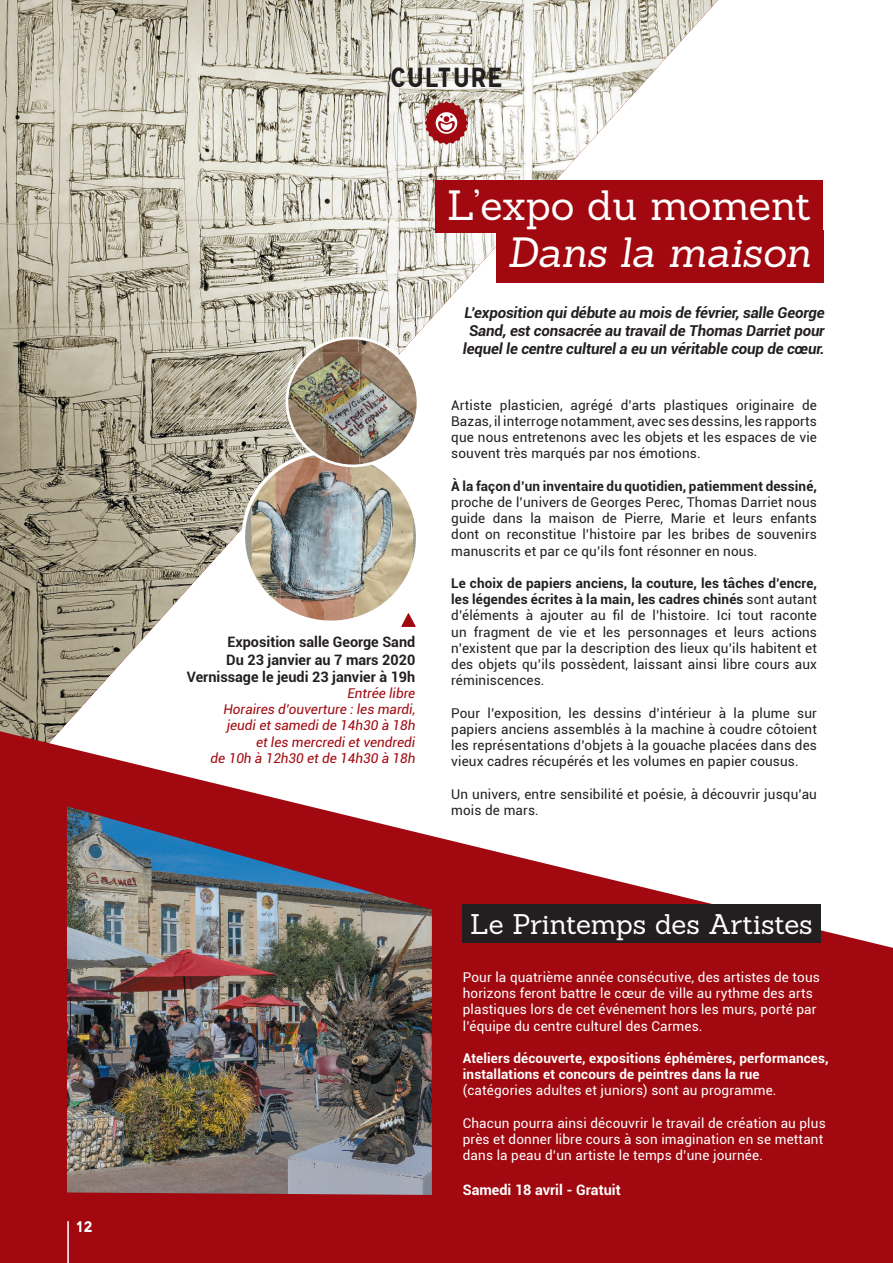
<style>
.page{position:relative;width:893px;height:1263px;background:#fff}
.page>*{position:absolute;margin:0;border:0;box-sizing:border-box;transform-origin:0 0}
.t1{font:41.25px "Sanchez";letter-spacing:-.005em;color:#fff}
.t2{font:italic 41.25px "Sanchez";letter-spacing:-.005em;color:#fff}
.t3{font:27.75px "Sanchez";color:#fff}
.t4{font:27px "Caracteres L1";letter-spacing:.1em;color:#231f20}
.t5{font:italic 700 15px/18px "Roboto";letter-spacing:-.01em;color:#231f20;text-align:center}
.t6{font:15px "Caracteres L1";color:#fff}
.t7{font:700 14.4px/17.2px "Roboto";color:#231f20;text-align:right}
.t8{font:700 14.4px "Roboto";color:#fff}
.t9{font:13.5px/16.2px "Roboto";letter-spacing:.01em;color:#231f20;text-align:justify}
.t10{font:13.5px/16.2px "Roboto";letter-spacing:.01em;color:#fff}
.t11{font:italic 13.5px/16.2px "Roboto";color:#a1080f;text-align:right}
.t12{font:700 13.5px/16.2px "Roboto";letter-spacing:.01em;color:#fff}
.t13{font:700 13.5px "Roboto";letter-spacing:.01em;color:#231f20}
.s1{font-weight:700}
</style>
<div class="page">
<img style="left:0;top:0;width:718px;height:731px">
<div style="left:436px;top:180px;width:387px;height:52px;background:#a1080f"></div>
<div style="left:496px;top:230px;width:327px;height:53px;background:#a1080f"></div>
<svg style="left:0;top:731px;width:893px;height:532px;fill:#a1080f"></svg>
<svg style="left:425px;top:101px;width:43px;height:44px;background:#ba6061"></svg>
<img style="left:67px;top:806px;width:365px;height:389px">
<div style="left:463px;top:905px;width:358px;height:38px;background:#231f20"></div>
<img style="left:234px;top:331px;width:193px;height:296px">
<hr style="left:68px;top:1221px;width:1px;height:42px;background:#fff">
<p class="t6" style="left:75px;top:1218px;width:19px">12</p>
<h3 class="t4" style="left:391px;top:63px;width:113px">CULTURE</h3>
<h1 class="t1" style="left:447px;top:179px;width:366px">L’expo du moment</h1>
<h1 class="t2" style="left:508px;top:225px;width:305px">Dans la maison</h1>
<p class="t7" style="left:187px;top:633px;width:230px">Exposition salle George Sand<br>Du 23 janvier au 7 mars 2020<br>Vernissage le jeudi 23 janvier à 19h</p>
<p class="t11" style="left:211px;top:684px;width:206px">Entrée libre<br>Horaires d’ouverture : les mardi, jeudi et samedi de 14h30 à 18h<br>et les mercredi et vendredi<br>de 10h à 12h30 et de 14h30 à 18h</p>
<p class="t5" style="left:463px;top:303px;width:363px">L’exposition qui débute au mois de février, salle George<br>Sand, est consacrée au travail de Thomas Darriet pour lequel le centre culturel a eu un véritable coup de cœur.</p>
<p class="t9" style="left:451px;top:396px;width:367px">Artiste plasticien, agrégé d’arts plastiques originaire de Bazas, il interroge notamment, avec ses dessins, les rapports que nous entretenons avec les objets et les espaces de vie souvent très marqués par nos émotions.</p>
<p class="t13" style="left:451px;top:476px;width:367px">À la façon d’un inventaire du quotidien, patiemment dessiné,</p>
<p class="t9" style="left:451px;top:494px;width:367px">proche de l’univers de Georges Perec, Thomas Darriet nous guide dans la maison de Pierre, Marie et leurs enfants dont on reconstitue l’histoire par les bribes de souvenirs manuscrits et par ce qu’ils font résonner en nous.</p>
<p class="t9" style="left:451px;top:575px;width:367px"><span class="s1">Le choix de papiers anciens, la couture, les tâches d’encre, les légendes écrites à la main, les cadres chinés</span> sont autant d’éléments à ajouter au fil de l’histoire. Ici tout raconte un fragment de vie et les personnages et leurs actions n’existent que par la description des lieux qu’ils habitent et des objets qu’ils possèdent, laissant ainsi libre cours aux réminiscences.</p>
<p class="t9" style="left:451px;top:704px;width:367px">Pour l’exposition, les dessins d’intérieur à la plume sur papiers anciens assemblés à la machine à coudre côtoient les représentations d’objets à la gouache placées dans des vieux cadres récupérés et les volumes en papier cousus.</p>
<p class="t9" style="left:451px;top:785px;width:367px">Un univers, entre sensibilité et poésie, à découvrir jusqu’au mois de mars.</p>
<h2 class="t3" style="left:470px;top:906px;width:344px">Le Printemps des Artistes</h2>
<p class="t10" style="left:463px;top:968px;width:359px">Pour la quatrième année consécutive, des artistes de tous horizons feront battre le cœur de ville au rythme des arts plastiques lors de cet événement hors les murs, porté par l’équipe du centre culturel des Carmes.</p>
<p class="t12" style="left:463px;top:1049px;width:367px">Ateliers découverte, expositions éphémères, performances, installations et concours de peintres dans la rue</p>
<p class="t10" style="left:463px;top:1082px;width:315px">(catégories adultes et juniors) sont au programme.</p>
<p class="t10" style="left:463px;top:1114px;width:364px">Chacun pourra ainsi découvrir le travail de création au plus près et donner libre cours à son imagination en se mettant dans la peau d’un artiste le temps d’une journée.</p>
<p class="t8" style="left:463px;top:1180px;width:159px">Samedi 18 avril - Gratuit</p>
</div>
